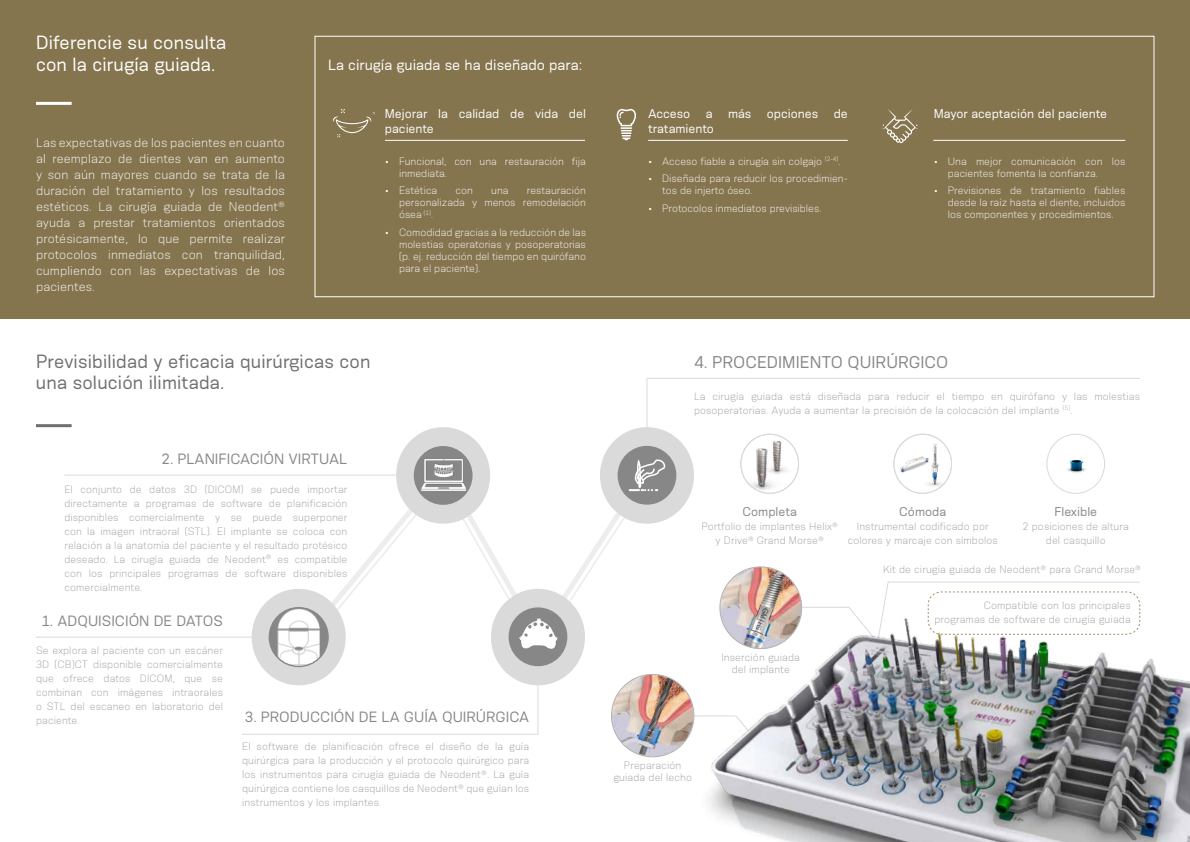
<style>
.page{position:relative;width:1190px;height:842px;background:#fff}
.page>*{position:absolute;margin:0;border:0;box-sizing:border-box;transform-origin:0 0}
.t1{font:18px/21.6px "Konsens";color:#706f6f}
.t2{font:18px/21.6px "Konsens";color:#fff}
.t3{font:16px "Konsens";color:#878787}
.t4{font:14px "Konsens";color:#878787}
.t5{font:14px "Konsens";color:#fff}
.t6{font:300 12px/16px "Konsens";letter-spacing:.01em;color:#fff;text-align:justify}
.t7{font:12px/14.4px "Konsens";color:#fff}
.t8{font:12px "Konsens";color:#878787}
.t9{font:300 10px/14px "Konsens";letter-spacing:.01em;color:#9d9d9c;text-align:center}
.t10{font:300 10px/12px "Konsens";color:#fff}
</style>
<div class="page">
<div style="left:0;top:0;width:1190px;height:319px;background:#85754f"></div>
<div style="left:315px;top:36px;width:839px;height:261px;border:1px solid #fff"></div>
<hr style="left:64px;top:475px;width:336px;height:1px;background:#dadada">
<hr style="left:36px;top:637px;width:221px;height:1px;background:#dadada">
<hr style="left:36px;top:424px;width:36px;height:3px;background:#706f6f">
<hr style="left:36px;top:102px;width:36px;height:3px;background:#fff">
<svg style="left:242px;top:644px;width:297px;height:91px"></svg>
<svg style="left:646px;top:378px;width:494px;height:97px"></svg>
<svg style="left:307px;top:475px;width:318px;height:178px"></svg>
<img style="left:1047px;top:434px;width:58px;height:58px">
<div style="left:1046px;top:434px;width:59px;height:60px;border:1px solid #dadada;border-radius:50%"></div>
<img style="left:895px;top:450px;width:18px;height:29px">
<img style="left:913px;top:438px;width:39px;height:54px">
<div style="left:893px;top:434px;width:59px;height:60px;border:1px solid #dadada;border-radius:50%"></div>
<img style="left:759px;top:434px;width:35px;height:46px">
<img style="left:741px;top:435px;width:43px;height:57px">
<div style="left:740px;top:434px;width:59px;height:60px;border:1px solid #dadada;border-radius:50%"></div>
<hr style="left:648px;top:140px;width:200px;height:1px;background:#fff">
<svg style="left:617px;top:109px;width:19px;height:31px"></svg>
<hr style="left:385px;top:140px;width:200px;height:1px;background:#fff">
<svg style="left:333px;top:109px;width:42px;height:28px"></svg>
<hr style="left:933px;top:140px;width:192px;height:1px;background:#fff">
<svg style="left:882px;top:109px;width:36px;height:34px"></svg>
<div style="left:396px;top:427px;width:94px;height:97px;background:#dadada;border-radius:50%"></div>
<div style="left:414px;top:446px;width:59px;height:59px;background:#878787;border-radius:50%"></div>
<img style="left:414px;top:459px;width:58px;height:34px">
<div style="left:252px;top:589px;width:94px;height:96px;background:#dadada;border-radius:50%"></div>
<img style="left:269px;top:608px;width:59px;height:58px;border-radius:29px">
<div style="left:269px;top:607px;width:60px;height:60px;border:1px solid #878787;border-radius:50%"></div>
<div style="left:600px;top:427px;width:94px;height:97px;background:#dadada;border-radius:50%"></div>
<div style="left:618px;top:446px;width:58px;height:59px;background:#878787;border-radius:50%"></div>
<svg style="left:630px;top:459px;width:36px;height:33px"></svg>
<div style="left:491px;top:589px;width:94px;height:96px;background:#dadada;border-radius:50%"></div>
<div style="left:509px;top:607px;width:58px;height:59px;background:#878787;border-radius:50%"></div>
<img style="left:509px;top:617px;width:58px;height:33px">
<img style="left:612px;top:678px;width:22px;height:75px">
<img style="left:634px;top:494px;width:556px;height:348px">
<h1 class="t2" style="left:36px;top:31px;width:192px">Diferencie su consulta con la cirugía guiada.</h1>
<p class="t6" style="left:36px;top:134px;width:251px">Las expectativas de los pacientes en cuanto al reemplazo de dientes van en aumento y son aún mayores cuando se trata de la duración del tratamiento y los resultados estéticos. La cirugía guiada de Neodent<sup>® </sup>ayuda a prestar tratamientos orientados protésicamente, lo que permite realizar protocolos inmediatos con tranquilidad, cumpliendo con las expectativas de los pacientes.</p>
<h3 class="t5" style="left:328px;top:56px;width:256px">La cirugía guiada se ha diseñado para:</h3>
<p class="t7" style="left:385px;top:107px;width:203px">Mejorar la calidad de vida del paciente</p>
<p class="t10" style="left:399px;top:155px;width:188px;text-indent:-14px">• Funcional, con una restauración fija inmediata.</p>
<p class="t10" style="left:385px;top:184px;width:54px">• Estética</p>
<p class="t10" style="left:456px;top:184px;width:19px">con</p>
<p class="t10" style="left:491px;top:184px;width:19px">una</p>
<p class="t10" style="left:399px;top:184px;width:188px;text-align:justify;text-indent:128px">restauración personalizada y menos remodelación ósea <sup>(1)</sup>.</p>
<p class="t10" style="left:399px;top:226px;width:188px;text-align:justify;text-indent:-14px">• Comodidad gracias a la reducción de las molestias operatorias y posoperatorias (p. ej. reducción del tiempo en quirófano para el paciente).</p>
<h1 class="t1" style="left:36px;top:350px;width:336px">Previsibilidad y eficacia quirúrgicas con una solución ilimitada.</h1>
<h3 class="t4" style="left:162px;top:450px;width:187px">2. PLANIFICACIÓN VIRTUAL</h3>
<p class="t9" style="left:64px;top:482px;width:285px;text-align:justify">El conjunto de datos 3D (DICOM) se puede importar directamente a programas de software de planificación disponibles comercialmente y se puede superponer con la imagen intraoral (STL). El implante se coloca con relación a la anatomía del paciente y el resultado protésico deseado. La cirugía guiada de Neodent<sup>®</sup> es compatible con los principales programas de software disponibles comercialmente.</p>
<h3 class="t4" style="left:41px;top:612px;width:183px">1. ADQUISICIÓN DE DATOS</h3>
<p class="t9" style="left:36px;top:644px;width:189px;text-align:justify">Se explora al paciente con un escáner 3D (CB)CT disponible comercialmente que ofrece datos DICOM, que se combinan con imágenes intraorales o STL del escaneo en laboratorio del paciente.</p>
<h3 class="t4" style="left:245px;top:708px;width:286px">3. PRODUCCIÓN DE LA GUÍA QUIRÚRGICA</h3>
<p class="t9" style="left:242px;top:740px;width:289px;text-align:justify">El software de planificación ofrece el diseño de la guía quirúrgica para la producción y el protocolo quirúrgico para los instrumentos para cirugía guiada de Neodent<sup>®</sup>. La guía quirúrgica contiene los casquillos de Neodent<sup>®</sup> que guían los instrumentos y los implantes.</p>
<p class="t7" style="left:648px;top:107px;width:44px">Acceso</p>
<p class="t7" style="left:706px;top:107px;width:8px">a</p>
<p class="t7" style="left:728px;top:107px;width:25px">más</p>
<p class="t7" style="left:767px;top:107px;width:53px">opciones</p>
<p class="t7" style="left:834px;top:107px;width:16px">de</p>
<p class="t7" style="left:648px;top:121px;width:67px">tratamiento</p>
<p class="t10" style="left:648px;top:155px;width:194px">• Acceso fiable a cirugía sin colgajo <sup>(2-4)</sup>.</p>
<p class="t10" style="left:662px;top:172px;width:187px;text-indent:-14px">• Diseñada para reducir los procedimien&shy;tos de injerto óseo.</p>
<p class="t10" style="left:648px;top:202px;width:175px">• Protocolos inmediatos previsibles.</p>
<p class="t7" style="left:934px;top:107px;width:175px">Mayor aceptación del paciente</p>
<p class="t10" style="left:948px;top:155px;width:179px;text-indent:-14px">• Una mejor comunicación con los pacientes fomenta la confianza.</p>
<p class="t10" style="left:948px;top:184px;width:179px;text-align:justify;text-indent:-14px">• Previsiones de tratamiento fiables desde la raíz hasta el diente, incluidos los componentes y procedimientos.</p>
<h2 class="t3" style="left:694px;top:352px;width:256px">4. PROCEDIMIENTO QUIRÚRGICO</h2>
<p class="t9" style="left:694px;top:389px;width:448px;text-align:left">La cirugía guiada está diseñada para reducir el tiempo en quirófano y las molestias posoperatorias. Ayuda a aumentar la precisión de la colocación del implante <sup>(5)</sup>.</p>
<p class="t8" style="left:743px;top:504px;width:56px">Completa</p>
<p class="t9" style="left:701px;top:519px;width:138px">Portfolio de implantes Helix<sup>® </sup>y Drive<sup>®</sup> Grand Morse<sup>®</sup></p>
<p class="t8" style="left:899px;top:504px;width:48px">Cómoda</p>
<p class="t9" style="left:848px;top:519px;width:152px">Instrumental codificado por colores y marcaje con símbolos</p>
<p class="t8" style="left:1054px;top:504px;width:44px">Flexible</p>
<p class="t9" style="left:1023px;top:519px;width:108px">2 posiciones de altura del casquillo</p>
<p class="t9" style="left:883px;top:562px;width:259px">Kit de cirugía guiada de Neodent<sup>®</sup> para Grand Morse<sup>®</sup></p>
<p class="t9" style="left:934px;top:598px;width:198px;text-align:right">Compatible con los principales programas de software de cirugía guiada</p>
<p class="t9" style="left:722px;top:651px;width:80px;line-height:12px">Inserción guiada del implante</p>
<p class="t9" style="left:613px;top:759px;width:80px;line-height:12px">Preparación guiada del lecho</p>
</div>
